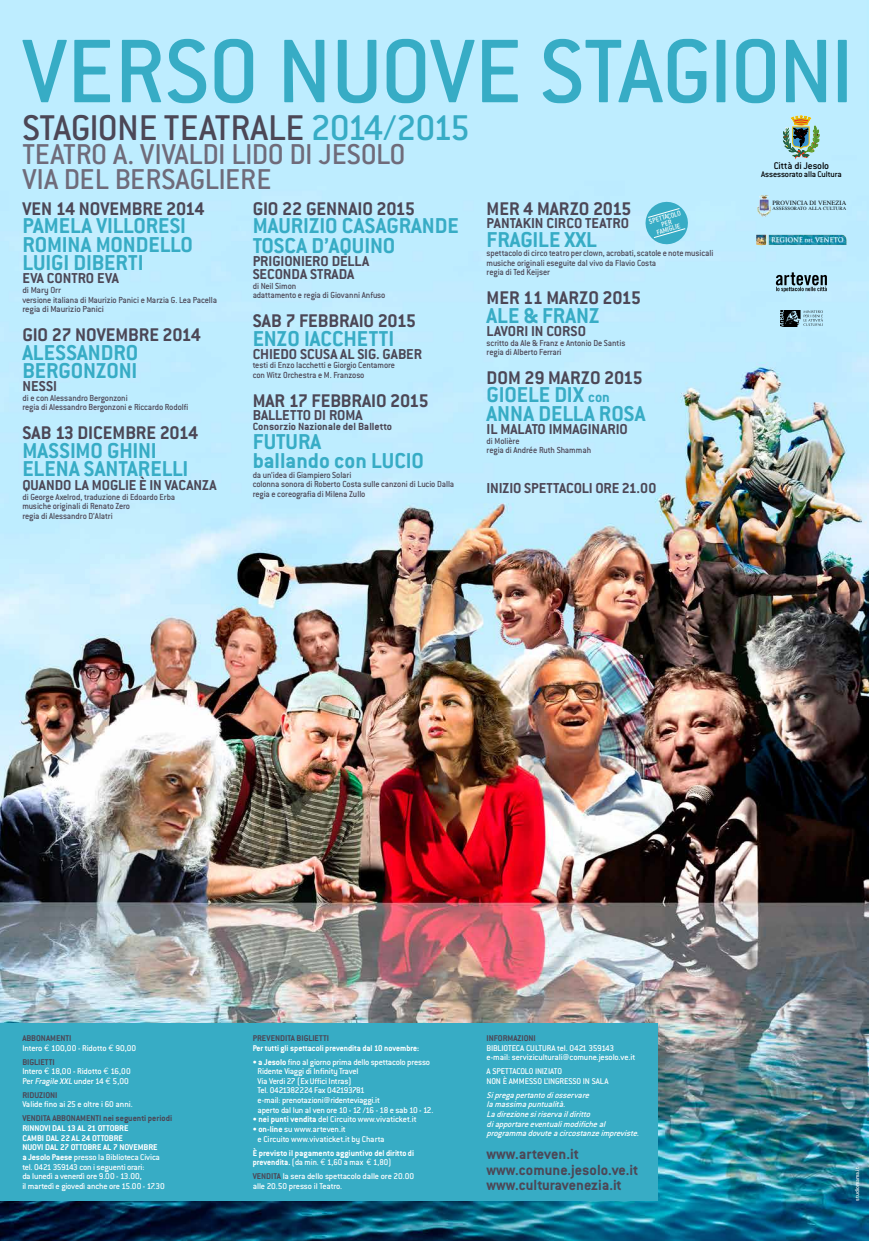
<style>
.page{position:relative;width:869px;height:1241px;background:#fff}
.page>*{position:absolute;margin:0;border:0;box-sizing:border-box;transform-origin:0 0}
.t1{font:500 98.96px "Conduit ITC";letter-spacing:-.01em;color:#37acc5}
.t2{font:500 39.29px "Conduit ITC";letter-spacing:-.025em;color:#4c4756}
.t3{font:500 31.5px/24.5px "Conduit ITC";letter-spacing:-.005em;color:#6f6b7a}
.t4{font:700 23.62px/18.4px "Conduit ITC";color:#37acc5}
.t5{font:700 20.12px "Conduit ITC";letter-spacing:-.005em;color:#4c4756}
.t6{font:700 16.1px/15.5px "Conduit ITC";color:#4c4756}
.t7{font:700 15.84px "Conduit ITC";letter-spacing:-.005em;color:#4c4756}
.t8{font:700 15.75px/13.1px "Conduit ITC";color:#4c4756}
.t9{font:700 11.38px "Conduit ITC";color:#4c4756}
.t10{font:500 10.59px "Conduit ITC";letter-spacing:-.01em;color:#000}
.t11{font:500 9.62px/9.6px "Conduit ITC";letter-spacing:-.015em;color:#4c4756;scale:.95 1}
.t12{font:500 9.62px/9.6px "Conduit ITC";letter-spacing:-.015em;color:#4c4756}
.t13{font:500 9.19px/9.6px "Conduit ITC";letter-spacing:-.015em;color:#fff}
.t14{font:italic 500 9.19px/9.6px "Conduit ITC";color:#fff}
.t15{font:700 9.19px "Conduit ITC";color:#4c4756}
.t16{font:700 9.19px/9.6px "Conduit ITC";color:#fff}
.t17{font:700 9.19px "Conduit ITC";color:#fff;scale:.95 1}
.t18{font:500 9.1px "Conduit ITC";letter-spacing:-.01em;color:#000}
.t19{font:500 7.7px/6.3px "Conduit ITC";color:#fff;text-align:center;scale:.95 1}
.t20{font:6.3px "Times";letter-spacing:.02em;color:#000}
.t21{font:500 6.12px "Conduit ITC";letter-spacing:-.015em;color:#fff}
.t22{font:4.81px "Times";letter-spacing:.025em;color:#000}
.s1{color:#37acc5}
.s2{font-size:15.75px}
.s3{font-weight:700;color:#4c4756}
.s4{font-family:"Euro Mono";font-weight:400}
.s5{font-style:italic}
.s6{font-weight:700}
.s7{font-weight:500}
</style>
<div class="page">
<img style="left:0;top:0;width:868px;height:1240px">
<img style="left:755px;top:235px;width:91px;height:10px">
<svg style="left:775px;top:272px;width:51px;height:20px"></svg>
<img style="left:780px;top:310px;width:21px;height:16px">
<svg style="left:803px;top:310px;width:19px;height:16px"></svg>
<img style="left:758px;top:195px;width:10px;height:16px">
<div style="left:0;top:1023px;width:657px;height:177px;background:#37acc5"></div>
<svg style="left:779px;top:111px;width:41px;height:71px;background:#a4c9c5"></svg>
<svg style="left:642px;top:199px;width:48px;height:48px;background:#72c7dd"></svg>
<h1 class="t1" style="left:22px;top:16px;width:833px">VERSO NUOVE STAGIONI</h1>
<h2 class="t2" style="left:22px;top:105px;width:448px">STAGIONE TEATRALE <span class="s1">2014/2015</span></h2>
<h3 class="t3" style="left:22px;top:142px;width:384px">TEATRO A. VIVALDI LIDO DI JESOLO<br>VIA DEL BERSAGLIERE</h3>
<h3 class="t5" style="left:22px;top:197px;width:184px">VEN 14 NOVEMBRE 2014</h3>
<h3 class="t4" style="left:22px;top:216px;width:172px">PAMELA VILLORESI<br>ROMINA MONDELLO<br>LUIGI DIBERTI</h3>
<h3 class="t8" style="left:22px;top:271px;width:98px">EVA CONTRO EVA</h3>
<p class="t12" style="left:22px;top:285px;width:196px">di Mary Orr<br>versione italiana di Maurizio Panici e Marzia G. Lea Pacella regia di Maurizio Panici</p>
<h3 class="t5" style="left:22px;top:323px;width:180px">GIO 27 NOVEMBRE 2014</h3>
<h3 class="t4" style="left:22px;top:342px;width:117px">ALESSANDRO<br>BERGONZONI</h3>
<h3 class="t8" style="left:22px;top:379px;width:36px">NESSI</h3>
<p class="t11" style="left:22px;top:393px;width:176px">di e con Alessandro Bergonzoni<br>regia di Alessandro Bergonzoni e Riccardo Rodolfi</p>
<h3 class="t5" style="left:22px;top:421px;width:177px">SAB 13 DICEMBRE 2014</h3>
<h3 class="t4" style="left:22px;top:440px;width:167px">MASSIMO GHINI<br>ELENA SANTARELLI</h3>
<h3 class="t8" style="left:22px;top:478px;width:196px">QUANDO LA MOGLIE È IN VACANZA</h3>
<p class="t11" style="left:22px;top:491px;width:162px">di George Axelrod, traduzione di Edoardo Erba musiche originali di Renato Zero<br>regia di Alessandro D’Alatri</p>
<h3 class="t5" style="left:252px;top:197px;width:164px">GIO 22 GENNAIO 2015</h3>
<h3 class="t4" style="left:252px;top:216px;width:207px;line-height:19.2px">MAURIZIO CASAGRANDE<br>TOSCA D’AQUINO</h3>
<h3 class="t8" style="left:252px;top:254px;width:118px">PRIGIONIERO DELLA<br>SECONDA STRADA</h3>
<p class="t11" style="left:252px;top:281px;width:141px">di Neil Simon<br>adattamento e regia di Giovanni Anfuso</p>
<h3 class="t5" style="left:252px;top:309px;width:165px">SAB 7 FEBBRAIO 2015</h3>
<h3 class="t4" style="left:252px;top:328px;width:143px">ENZO IACCHETTI</h3>
<h3 class="t8" style="left:252px;top:347px;width:171px">CHIEDO SCUSA AL SIG. GABER</h3>
<p class="t11" style="left:252px;top:360px;width:151px">testi di Enzo Iacchetti e Giorgio Centamore con Witz Orchestra e M. Franzoso</p>
<h3 class="t5" style="left:252px;top:388px;width:177px">MAR 17 FEBBRAIO 2015</h3>
<h3 class="t8" style="left:252px;top:408px;width:111px">BALLETTO DI ROMA</h3>
<p class="t9" style="left:252px;top:420px;width:141px">Consorzio Nazionale del Balletto</p>
<h3 class="t4" style="left:252px;top:431px;width:173px;line-height:19.2px">FUTURA<br>ballando con LUCIO</h3>
<p class="t11" style="left:252px;top:470px;width:214px">da un’idea di Giampiero Solari<br>colonna sonora di Roberto Costa sulle canzoni di Lucio Dalla regia e coreografia di Milena Zullo</p>
<h3 class="t5" style="left:486px;top:197px;width:146px">MER 4 MARZO 2015</h3>
<h3 class="t8" style="left:486px;top:216px;width:144px">PANTAKIN CIRCO TEATRO</h3>
<h3 class="t4" style="left:486px;top:229px;width:112px">FRAGILE XXL</h3>
<p class="t11" style="left:486px;top:248px;width:240px">spettacolo di circo teatro per clown, acrobati, scatole e note musicali musiche originali eseguite dal vivo da Flavio Costa<br>regia di Ted Keijser</p>
<h3 class="t5" style="left:486px;top:286px;width:156px">MER 11 MARZO 2015</h3>
<h3 class="t4" style="left:486px;top:306px;width:114px">ALE &amp; FRANZ</h3>
<h3 class="t8" style="left:486px;top:324px;width:101px">LAVORI IN CORSO</h3>
<p class="t11" style="left:486px;top:337px;width:147px">scritto da Ale &amp; Franz e Antonio De Santis regia di Alberto Ferrari</p>
<h3 class="t5" style="left:486px;top:366px;width:157px">DOM 29 MARZO 2015</h3>
<h3 class="t4" style="left:486px;top:385px;width:160px">GIOELE DIX <span class="s2">con<br></span>ANNA DELLA ROSA</h3>
<h3 class="t8" style="left:486px;top:422px;width:143px">IL MALATO IMMAGINARIO</h3>
<p class="t11" style="left:486px;top:435px;width:111px">di Molière<br>regia di Andrée Ruth Shammah</p>
<p class="t19" style="left:648px;top:218px;width:36px;rotate:-16deg">SPETTACOLO<br>PER<br>FAMIGLIE</p>
<h3 class="t7" style="left:486px;top:478px;width:171px">INIZIO SPETTACOLI ORE 21.00</h3>
<p class="t10" style="left:773px;top:160px;width:57px">Città di Jesolo</p>
<p class="t18" style="left:760px;top:168px;width:82px">Assessorato alla Cultura</p>
<p class="t20" style="left:772px;top:197px;width:75px">PROVINCIA DI VENEZIA</p>
<p class="t22" style="left:772px;top:203px;width:75px">ASSESSORATO ALLA CULTURA</p>
<p class="t13" style="left:22px;top:1032px;width:115px"><span class="s3">ABBONAMENTI<br></span>Intero <span class="s4">€</span> 100,00 - Ridotto <span class="s4">€</span> 90,00</p>
<p class="t13" style="left:22px;top:1056px;width:110px"><span class="s3">BIGLIETTI<br></span>Intero <span class="s4">€</span> 18,00 - Ridotto <span class="s4">€</span> 16,00<br>Per <span class="s5">Fragile XXL</span> under 14 <span class="s4">€</span> 5,00</p>
<p class="t15" style="left:22px;top:1089px;width:37px">RIDUZIONI</p>
<p class="t13" style="left:22px;top:1099px;width:112px">Valide fino ai 25 e oltre i 60 anni.</p>
<p class="t15" style="left:22px;top:1112px;width:151px">VENDITA ABBONAMENTI nei seguenti periodi</p>
<p class="t13" style="left:22px;top:1123px;width:144px"><span class="s6">RINNOVI DAL 13 AL 21 OTTOBRE<br>CAMBI DAL 22 AL 24 OTTOBRE<br>NUOVI DAL 27 OTTOBRE AL 7 NOVEMBRE<br>a Jesolo Paese</span> presso la Biblioteca Civica tel. 0421 359143 con i seguenti orari:<br>da lunedì a venerdì ore 9.00 - 13.00,<br>il martedì e giovedì anche ore 15.00 - 17.30</p>
<p class="t15" style="left:252px;top:1032px;width:78px">PREVENDITA BIGLIETTI</p>
<p class="t17" style="left:252px;top:1042px;width:177px">Per tutti gli spettacoli prevendita dal 10 novembre:</p>
<p class="t13" style="left:257px;top:1056px;width:177px;text-indent:-5px">• <span class="s6">a Jesolo</span> fino al giorno prima dello spettacolo presso Ridente Viaggi di Infinity Travel<br>Via Verdi 27 (Ex Uffici Intras)<br>Tel. 0421382224 Fax 042193781<br>e-mail: prenotazioni@ridenteviaggi.it<br>aperto dal lun al ven ore 10 - 12 /16 - 18 e sab 10 - 12.</p>
<p class="t13" style="left:252px;top:1114px;width:165px">• <span class="s6">nei punti vendita</span> del Circuito www.vivaticket.it</p>
<p class="t13" style="left:257px;top:1123px;width:128px;text-indent:-5px">• <span class="s6">on-line</span> su www.arteven.it<br>e Circuito www.vivaticket.it by Charta</p>
<p class="t16" style="left:252px;top:1147px;width:163px">È previsto il pagamento aggiuntivo del diritto di prevendita. <span class="s7">(da min.</span> <span class="s4">€</span> <span class="s7">1,60 a max</span> <span class="s4">€</span> <span class="s7">1,80)</span></p>
<p class="t13" style="left:252px;top:1171px;width:163px"><span class="s3">VENDITA</span> la sera dello spettacolo dalle ore 20.00 alle 20.50 presso il Teatro.</p>
<p class="t15" style="left:486px;top:1032px;width:51px">INFORMAZIONI</p>
<p class="t13" style="left:486px;top:1042px;width:150px">BIBLIOTECA CULTURA tel. 0421 359143 e-mail: serviziculturali@comune.jesolo.ve.it</p>
<p class="t13" style="left:486px;top:1066px;width:123px">A SPETTACOLO INIZIATO<br>NON È AMMESSO L’INGRESSO IN SALA</p>
<p class="t14" style="left:486px;top:1089px;width:156px">Sipregapertantodiosservare lamassimapuntualità.<br>Ladirezionesiriservaildiritto diapportareeventualimodificheal programmadovuteacircostanzeimpreviste.</p>
<h3 class="t6" style="left:486px;top:1145px;width:153px">www.arteven.it www.comune.jesolo.ve.it www.culturavenezia.it</h3>
<p class="t21" style="left:853px;top:1200px;width:35px;rotate:-90deg">studiomama.it</p>
</div>
